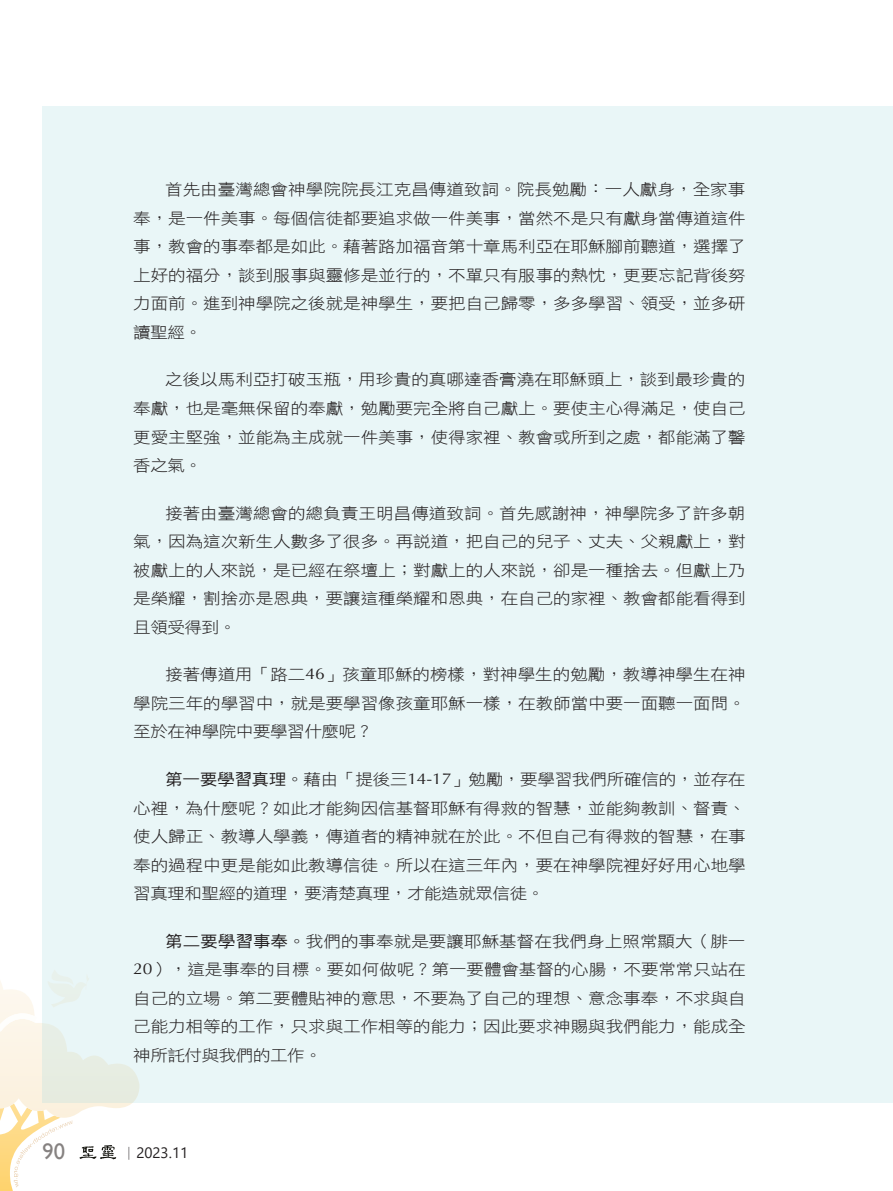
<style>
.page{position:relative;width:893px;height:1191px;background:#fff}
.page>*{position:absolute;margin:0;border:0;box-sizing:border-box;transform-origin:0 0}
.t1{font:22.5px "Gill Sans";color:#868281}
.t2{font:15.75px/28.5px "DF Hei W3 WIN BF";letter-spacing:-.005em;color:#231f20;text-align:justify;scale:1.11 1}
.t3{font:15px "Segoe UI";color:#231f20}
.s1{font-family:"Optima"}
.s2{font-family:"DF Hei W5 WIN BF"}
.s3{font-family:"Adobe Ming Std";font-weight:300}
</style>
<div class="page">
<div style="left:43px;top:106px;width:850px;height:996px;background:#e9f6f7"></div>
<svg style="left:0;top:962px;width:140px;height:229px"></svg>
<p class="t2" style="left:133px;top:175px;width:553px;text-indent:32px">首先由臺灣總會神學院院長江克昌傳道致詞。院長勉勵：一人獻身，全家事奉，是一件美事。每個信徒都要追求做一件美事，當然不是只有獻身當傳道這件事，教會的事奉都是如此。藉著路加福音第十章馬利亞在耶穌腳前聽道，選擇了上好的福分，談到服事與靈修是並行的，不單只有服事的熱忱，更要忘記背後努力面前。進到神學院之後就是神學生，要把自己歸零，多多學習、領受，並多研讀聖經。</p>
<p class="t2" style="left:133px;top:365px;width:553px;text-indent:32px">之後以馬利亞打破玉瓶，用珍貴的真哪達香膏澆在耶穌頭上，談到最珍貴的奉獻，也是毫無保留的奉獻，勉勵要完全將自己獻上。要使主心得滿足，使自己更愛主堅強，並能為主成就一件美事，使得家裡、教會或所到之處，都能滿了馨香之氣。</p>
<p class="t2" style="left:133px;top:498px;width:553px;text-indent:32px">接著由臺灣總會的總負責王明昌傳道致詞。首先感謝神，神學院多了許多朝氣，因為這次新生人數多了很多。再說道，把自己的兒子、丈夫、父親獻上，對被獻上的人來說，是已經在祭壇上；對獻上的人來說，卻是一種捨去。但獻上乃是榮耀，割捨亦是恩典，要讓這種榮耀和恩典，在自己的家裡、教會都能看得到且領受得到。</p>
<p class="t2" style="left:133px;top:660px;width:553px;text-indent:32px">接著傳道用「路二<span class="s1">46</span>」孩童耶穌的榜樣，對神學生的勉勵，教導神學生在神學院三年的學習中，就是要學習像孩童耶穌一樣，在教師當中要一面聽一面問。至於在神學院中要學習什麼呢？</p>
<p class="t2" style="left:133px;top:765px;width:553px;text-indent:32px"><span class="s2">第一要學習真理。</span>藉由「提後三<span class="s1">14-17</span>」勉勵，要學習我們所確信的，並存在心裡，為什麼呢？如此才能夠因信基督耶穌有得救的智慧，並能夠教訓、督責、使人歸正、教導人學義，傳道者的精神就在於此。不但自己有得救的智慧，在事奉的過程中更是能如此教導信徒。所以在這三年內，要在神學院裡好好用心地學習真理和聖經的道理，要清楚真理，才能造就眾信徒。</p>
<p class="t2" style="left:133px;top:926px;width:553px;text-indent:32px"><span class="s2">第二要學習事奉。</span>我們的事奉就是要讓耶穌基督在我們身上照常顯大（腓一<span class="s1">20</span>），這是事奉的目標。要如何做呢？第一要體會基督的心腸，不要常常只站在自己的立場。第二要體貼神的意思，不要為了自己的理想、意念事奉，不求與自己能力相等的工作，只求與工作相等的能力；因此要求神賜與我們能力，能成全神所託付與我們的工作。</p>
<h1 class="t1" style="left:43px;top:1138px;width:24px">90</h1>
<p class="t3" style="left:121px;top:1138px;width:68px"><span class="s3">｜</span>2023.11</p>
</div>
